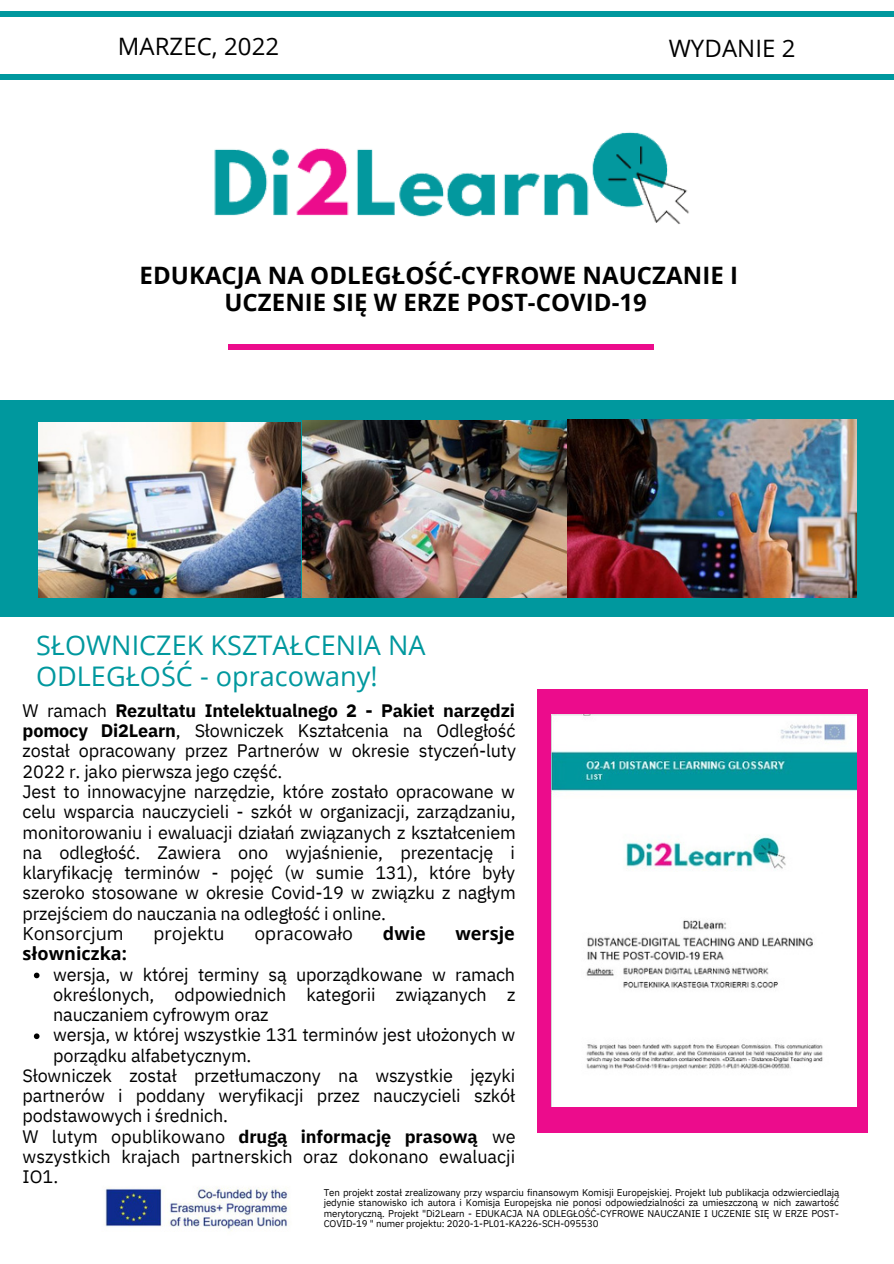
<style>
.page{position:relative;width:894px;height:1264px;background:#fff}
.page>*{position:absolute;margin:0;border:0;box-sizing:border-box;transform-origin:0 0}
.t1{font:27px/30.5px "Open Sans";color:#00989e}
.t2{font:700 24px/27px "Open Sans";letter-spacing:.005em;color:#000;text-align:center}
.t3{font:24px "Open Sans";letter-spacing:.005em;color:#000}
.t4{font:18px/20.2px "IBM Plex Sans";letter-spacing:-.01em;color:#000;text-align:justify}
.t5{font:18px "Open Sans";color:#000}
.t6{font:700 18px "Open Sans";color:#000}
.t7{font:9.75px/10.2px "IBM Plex Sans";letter-spacing:-.01em;color:#000;text-align:justify}
.s1{font-weight:700}
</style>
<div class="page">
<div style="left:0;top:11px;width:893px;height:6px;background:#00989e"></div>
<div style="left:0;top:401px;width:893px;height:216px;background:#00989e"></div>
<div style="left:228px;top:344px;width:425px;height:5px;background:#ec0c8c"></div>
<div style="left:0;top:74px;width:893px;height:5px;background:#00989e"></div>
<img style="left:38px;top:422px;width:263px;height:175px">
<img style="left:302px;top:420px;width:553px;height:178px">
<img style="left:105px;top:1187px;width:184px;height:44px">
<img style="left:214px;top:132px;width:475px;height:92px">
<div style="left:537px;top:688px;width:330px;height:444px;background:#ec0c8c"></div>
<img style="left:551px;top:714px;width:305px;height:392px">
<svg style="left:34px;top:972px;width:5px;height:6px"></svg>
<svg style="left:34px;top:1033px;width:5px;height:6px"></svg>
<p class="t3" style="left:118px;top:30px;width:163px">MARZEC, 2022</p>
<p class="t3" style="left:668px;top:31px;width:128px">WYDANIE 2</p>
<p class="t2" style="left:139px;top:261px;width:600px">EDUKACJA NA ODLEGŁOŚĆ-CYFROWE NAUCZANIE I<br>UCZENIE SIĘ W ERZE POST-COVID-19</p>
<p class="t1" style="left:36px;top:629px;width:391px">SŁOWNICZEK KSZTAŁCENIA NA<br>ODLEGŁOŚĆ - opracowany!</p>
<p class="t4" style="left:23px;top:700px;width:495px">W ramach <span class="s1">Rezultatu Intelektualnego 2 - Pakiet narzędzi pomocy Di2Learn</span>, Słowniczek Kształcenia na Odległość został opracowany przez Partnerów w okresie styczeń-luty 2022 r. jako pierwsza jego część.</p>
<p class="t4" style="left:23px;top:781px;width:494px">Jest to innowacyjne narzędzie, które zostało opracowane w celu wsparcia nauczycieli - szkół w organizacji, zarządzaniu, monitorowaniu i ewaluacji działań związanych z kształceniem na odległość. Zawiera ono wyjaśnienie, prezentację i klaryfikację terminów - pojęć (w sumie 131), które były szeroko stosowane w okresie Covid-19 w związku z nagłym przejściem do nauczania na odległość i online.</p>
<p class="t5" style="left:23px;top:920px;width:102px">Konsorcjum</p>
<p class="t5" style="left:153px;top:920px;width:72px">projektu</p>
<p class="t5" style="left:254px;top:920px;width:100px">opracowało</p>
<p class="t6" style="left:383px;top:920px;width:45px">dwie</p>
<p class="t6" style="left:455px;top:920px;width:61px">wersje</p>
<p class="t6" style="left:23px;top:941px;width:106px">słowniczka:</p>
<p class="t4" style="left:53px;top:963px;width:463px">wersja, w której terminy są uporządkowane w ramach określonych, odpowiednich kategorii związanych z nauczaniem cyfrowym oraz</p>
<p class="t4" style="left:53px;top:1024px;width:463px">wersja, w której wszystkie 131 terminów jest ułożonych w porządku alfabetycznym.</p>
<p class="t4" style="left:23px;top:1064px;width:494px">Słowniczek został przetłumaczony na wszystkie języki partnerów i poddany weryfikacji przez nauczycieli szkół podstawowych i średnich.</p>
<p class="t4" style="left:23px;top:1125px;width:494px">W lutym opublikowano <span class="s1">drugą informację prasową</span> we wszystkich krajach partnerskich oraz dokonano ewaluacji IO1.</p>
<p class="t7" style="left:323px;top:1187px;width:517px">Ten projekt został zrealizowany przy wsparciu finansowym Komisji Europejskiej. Projekt lub publikacja odzwierciedlają jedynie stanowisko ich autora i Komisja Europejska nie ponosi odpowiedzialności za umieszczoną w nich zawartość merytoryczną. Projekt "Di2Learn - EDUKACJA NA ODLEGŁOŚĆ-CYFROWE NAUCZANIE I UCZENIE SIĘ W ERZE POST-COVID-19 " numer projektu: 2020-1-PL01-KA226-SCH-095530</p>
</div>
